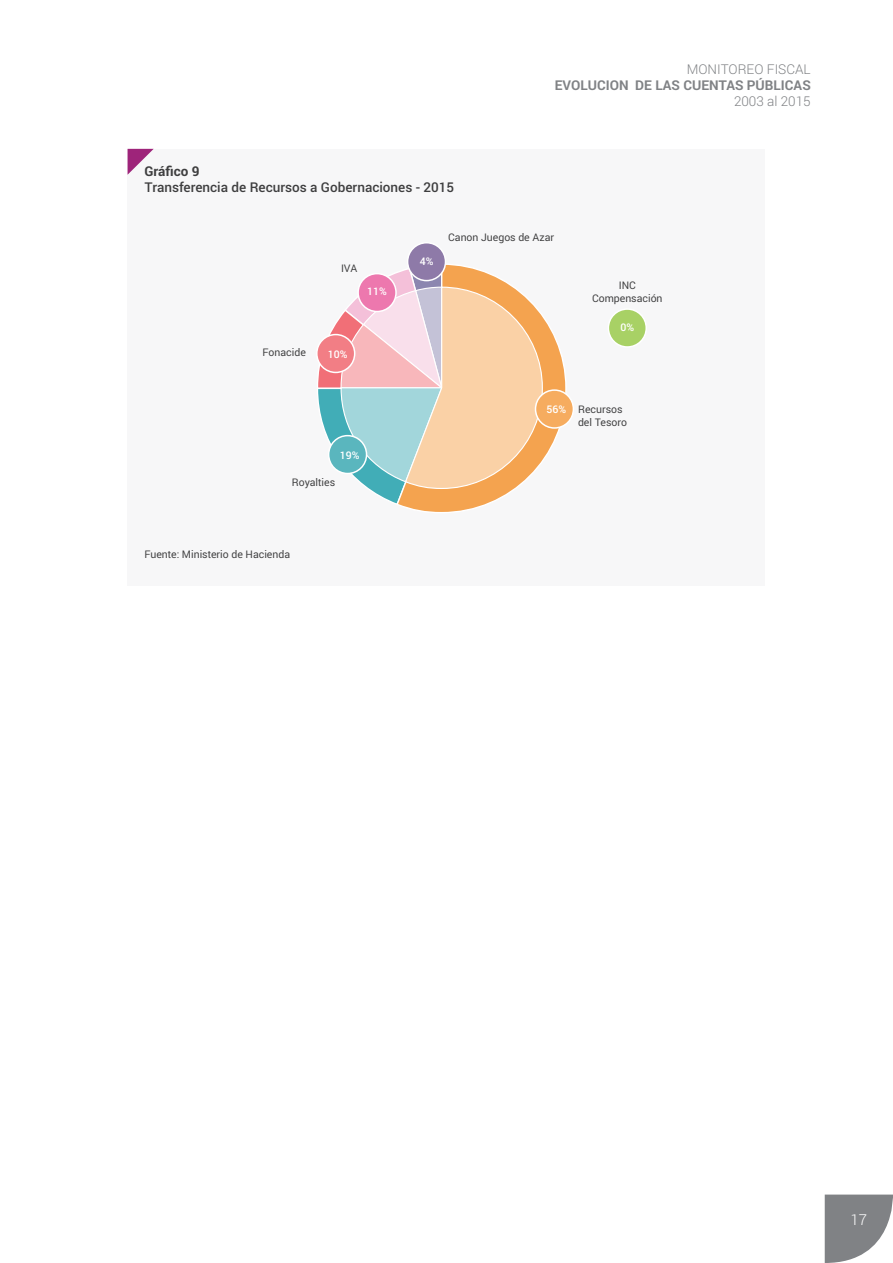
<style>
.page{position:relative;width:893px;height:1263px;background:#fff}
.page>*{position:absolute;margin:0;border:0;box-sizing:border-box;transform-origin:0 0}
.t1{font:300 15px "Roboto";color:#fff}
.t2{font:500 13.5px "Roboto";color:#3e3e3f}
.t3{font:700 13.5px "Roboto";color:#808285}
.t4{font:300 13.5px "Roboto";color:#808285}
.t5{font:700 13.5px "Roboto";color:#3e3e3f}
.t6{font:10.5px/12.6px "Roboto";color:#3e3e3f}
.t7{font:500 10.5px "Roboto";color:#fff}
</style>
<div class="page">
<svg style="left:825px;top:1194px;width:68px;height:69px"></svg>
<div style="left:128px;top:149px;width:637px;height:436px;background:#f7f7f8"></div>
<svg style="left:128px;top:149px;width:26px;height:26px"></svg>
<svg style="left:318px;top:265px;width:248px;height:247px"></svg>
<div style="left:535px;top:390px;width:38px;height:38px;background:#f6ac5f;border-radius:50%"></div>
<div style="left:535px;top:389px;width:39px;height:40px;border:2px solid #fff;border-radius:50%"></div>
<div style="left:329px;top:436px;width:38px;height:37px;background:#5ab6be;border-radius:50%"></div>
<div style="left:328px;top:435px;width:39px;height:39px;border:2px solid #fff;border-radius:50%"></div>
<div style="left:317px;top:335px;width:38px;height:37px;background:#f27e85;border-radius:50%"></div>
<div style="left:316px;top:334px;width:39px;height:39px;border:2px solid #fff;border-radius:50%"></div>
<div style="left:408px;top:243px;width:37px;height:38px;background:#8e7aa8;border-radius:50%"></div>
<div style="left:407px;top:242px;width:39px;height:39px;border:2px solid #fff;border-radius:50%"></div>
<div style="left:358px;top:274px;width:38px;height:37px;background:#ed78ae;border-radius:50%"></div>
<div style="left:357px;top:273px;width:40px;height:39px;border:2px solid #fff;border-radius:50%"></div>
<div style="left:608px;top:309px;width:38px;height:38px;background:#a8d165;border-radius:50%"></div>
<div style="left:608px;top:308px;width:39px;height:40px;border:2px solid #fff;border-radius:50%"></div>
<p class="t5" style="left:144px;top:162px;width:56px">Gráfico 9</p>
<p class="t2" style="left:144px;top:178px;width:311px">Transferencia de Recursos a Gobernaciones - 2015</p>
<p class="t4" style="left:687px;top:60px;width:126px">MONITOREO FISCAL</p>
<p class="t3" style="left:555px;top:76px;width:257px">EVOLUCION DE LAS CUENTAS PÚBLICAS</p>
<p class="t4" style="left:734px;top:92px;width:78px">2003 al 2015</p>
<p class="t6" style="left:341px;top:262px;width:18px">IVA</p>
<p class="t6" style="left:263px;top:345px;width:45px">Fonacide</p>
<p class="t7" style="left:328px;top:347px;width:21px">10%</p>
<p class="t7" style="left:420px;top:254px;width:15px">4%</p>
<p class="t6" style="left:448px;top:231px;width:107px">Canon Juegos de Azar</p>
<p class="t7" style="left:367px;top:284px;width:21px">11%</p>
<p class="t6" style="left:592px;top:279px;width:72px;text-align:center">INC<br>Compensación</p>
<p class="t7" style="left:620px;top:320px;width:15px">0%</p>
<p class="t7" style="left:340px;top:448px;width:21px">19%</p>
<p class="t6" style="left:292px;top:476px;width:45px">Royalties</p>
<p class="t7" style="left:547px;top:402px;width:21px">56%</p>
<p class="t6" style="left:578px;top:403px;width:50px">Recursos del Tesoro</p>
<p class="t6" style="left:144px;top:547px;width:147px">Fuente: Ministerio de Hacienda</p>
<h1 class="t1" style="left:850px;top:1209px;width:18px">17</h1>
</div>
